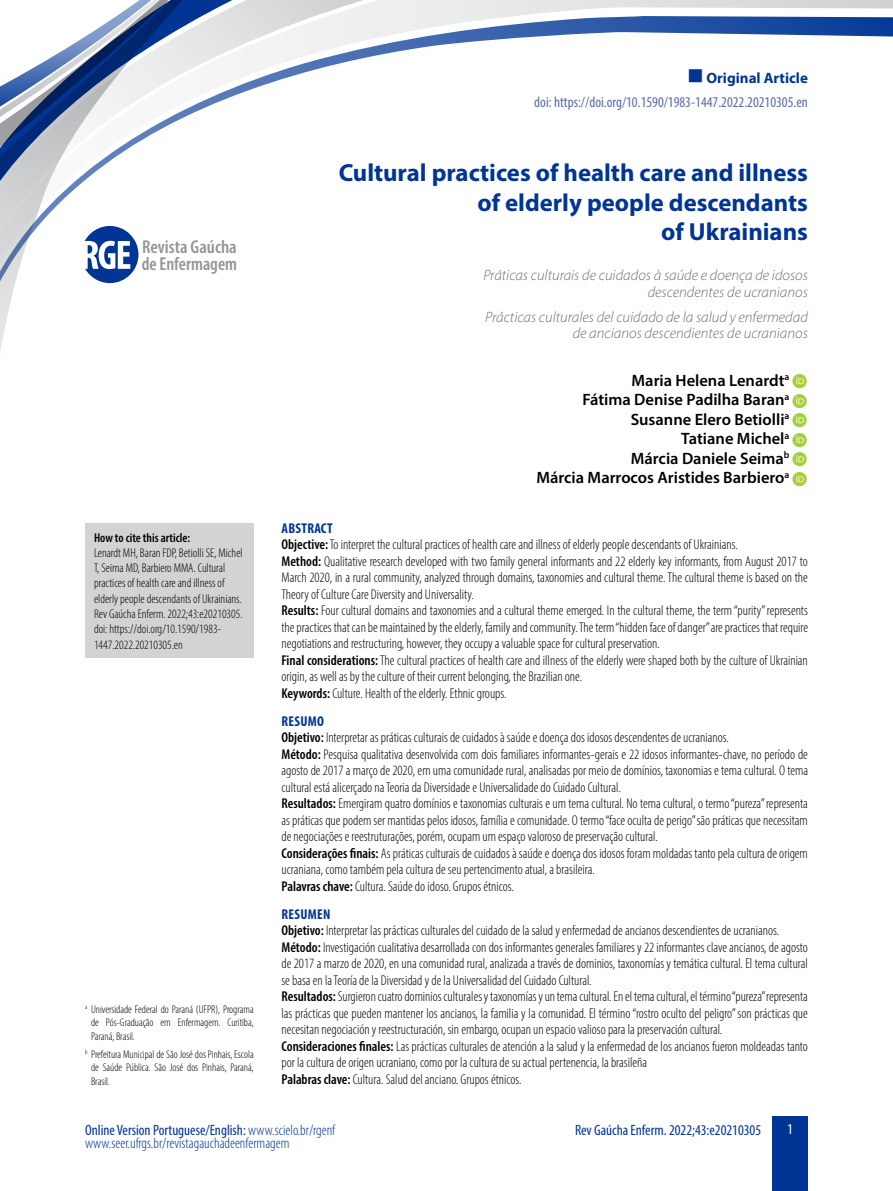
<style>
.page{position:relative;width:893px;height:1191px;background:#fff}
.page>*{position:absolute;margin:0;border:0;box-sizing:border-box;transform-origin:0 0}
.t1{font:700 24.75px/29.7px "Myriad Pro";color:#003595;text-align:right}
.t2{font:600 condensed 18.75px/16.6px "Myriad Pro";color:#939598}
.t3{font:600 16.5px/19.5px "Myriad Pro";color:#000;text-align:right}
.t4{font:italic 300 15px/16.5px "Myriad Pro";color:#6d6e71;text-align:right}
.t5{font:condensed 15px "Myriad Pro";color:#003595}
.t6{font:condensed 15px "Myriad Pro";color:#5a6da7}
.t7{font:300 condensed 15px "Myriad Pro";color:#003595}
.t8{font:700 15px "Myriad Pro";color:#003595}
.t9{font:condensed 15px "Myriad Pro";color:#fff}
.t10{font:300 condensed 14.25px/16.5px "Myriad Pro";color:#000}
.t11{font:300 condensed 12.75px/15.3px "Myriad Pro";color:#000}
.t12{font:600 condensed 12.75px "Myriad Pro";color:#000}
.t13{font:300 condensed 11.25px/13.5px "Myriad Pro";color:#000;text-align:justify}
.s1{font-weight:700;color:#003595}
.s2{font-weight:600}
.s3{font-weight:300}
</style>
<div class="page">
<svg style="left:202px;top:0;width:691px;height:109px"></svg>
<svg style="left:0;top:0;width:202px;height:352px"></svg>
<div style="left:772px;top:1116px;width:36px;height:75px;background:#003595"></div>
<svg style="left:85px;top:226px;width:53px;height:57px"></svg>
<div style="left:85px;top:523px;width:169px;height:134px;background:#d1d3d4"></div>
<svg style="left:689px;top:69px;width:13px;height:14px"></svg>
<p class="t8" style="left:706px;top:68px;width:103px">Original Article</p>
<h2 class="t2" style="left:142px;top:238px;width:97px">Revista Gaúcha de Enfermagem</h2>
<p class="t12" style="left:94px;top:529px;width:98px">How to cite this article:</p>
<p class="t11" style="left:94px;top:545px;width:150px">Lenardt MH, Baran FDP, Betiolli SE, Michel T, Seima MD, Barbiero MMA. Cultural practices of health care and illness of elderly people descendants of Ukrainians.<br>Rev Gaúcha Enferm. 2022;43:e20210305. doi: https://doi.org/10.1590/1983- 1447.2022.20210305.en</p>
<p class="t13" style="left:91px;top:1002px;width:164px;text-indent:-6px"><sup>a</sup> Universidade Federal do Paraná (UFPR), Programa de Pós-Graduação em Enfermagem. Curitiba, Paraná, Brasil.</p>
<p class="t13" style="left:91px;top:1047px;width:164px;text-indent:-6px"><sup>b</sup> Prefeitura Municipal de São José dos Pinhais, Escola de Saúde Pública. São José dos Pinhais, Paraná, Brasil.</p>
<p class="t6" style="left:534px;top:93px;width:275px">doi: https://doi.org/10.1590/1983-1447.2022.20210305.en</p>
<h1 class="t1" style="left:339px;top:157px;width:471px">Cultural practices of health care and illness of elderly people descendants<br>of Ukrainians</h1>
<p class="t4" style="left:483px;top:267px;width:326px">Práticas culturais de cuidados à saúde e doença de idosos descendentes de ucranianos</p>
<p class="t4" style="left:485px;top:308px;width:324px">Prácticas culturales del cuidado de la salud y enfermedad de ancianos descendientes de ucranianos</p>
<p class="t3" style="left:536px;top:370px;width:255px">Maria Helena Lenardt<sup>a<br></sup>Fátima Denise Padilha Baran<sup>a<br></sup>Susanne Elero Betiolli<sup>a<br></sup>Tatiane Michel<sup>a<br></sup>Márcia Daniele Seima<sup>b<br></sup>Márcia Marrocos Aristides Barbiero<sup>a</sup></p>
<p class="t10" style="left:281px;top:520px;width:528px"><span class="s1">ABSTRACT<br></span><span class="s2">Objective:</span> To interpret the cultural practices of health care and illness of elderly people descendants of Ukrainians.<br><span class="s2">Method:</span> Qualitative research developed with two family general informants and 22 elderly key informants, from August 2017 to March 2020, in a rural community, analyzed through domains, taxonomies and cultural theme. The cultural theme is based on the Theory of Culture Care Diversity and Universality.<br><span class="s2">Results:</span> Four cultural domains and taxonomies and a cultural theme emerged. In the cultural theme, the term “purity” represents the practices that can be maintained by the elderly, family and community. The term “hidden face of danger” are practices that require negotiations and restructuring, however, they occupy a valuable space for cultural preservation.<br><span class="s2">Final considerations:</span> The cultural practices of health care and illness of the elderly were shaped both by the culture of Ukrainian origin, as well as by the culture of their current belonging, the Brazilian one.<br><span class="s2">Keywords:</span> Culture. Health of the elderly. Ethnic groups.</p>
<p class="t10" style="left:281px;top:712px;width:528px"><span class="s1">RESUMO<br></span><span class="s2">Objetivo:</span> Interpretar as práticas culturais de cuidados à saúde e doença dos idosos descendentes de ucranianos.<br><span class="s2">Método:</span> Pesquisa qualitativa desenvolvida com dois familiares informantes-gerais e 22 idosos informantes-chave, no período de agosto de 2017 a março de 2020, em uma comunidade rural, analisadas por meio de domínios, taxonomias e tema cultural. O tema cultural está alicerçado na Teoria da Diversidade e Universalidade do Cuidado Cultural.<br><span class="s2">Resultados:</span> Emergiram quatro domínios e taxonomias culturais e um tema cultural. No tema cultural, o termo “pureza” representa as práticas que podem ser mantidas pelos idosos, família e comunidade. O termo “face oculta de perigo” são práticas que necessitam de negociações e reestruturações, porém, ocupam um espaço valoroso de preservação cultural.<br><span class="s2">Considerações finais:</span> As práticas culturais de cuidados à saúde e doença dos idosos foram moldadas tanto pela cultura de origem ucraniana, como também pela cultura de seu pertencimento atual, a brasileira.<br><span class="s2">Palavras chave:</span> Cultura. Saúde do idoso. Grupos étnicos.</p>
<p class="t10" style="left:281px;top:905px;width:528px"><span class="s1">RESUMEN<br></span><span class="s2">Objetivo:</span> Interpretar las prácticas culturales del cuidado de la salud y enfermedad de ancianos descendientes de ucranianos.<br><span class="s2">Método:</span> Investigación cualitativa desarrollada con dos informantes generales familiares y 22 informantes clave ancianos, de agosto de 2017 a marzo de 2020, en una comunidad rural, analizada a través de dominios, taxonomías y temática cultural. El tema cultural se basa en la Teoría de la Diversidad y de la Universalidad del Cuidado Cultural.<br><span class="s2">Resultados:</span> Surgieron cuatro dominios culturales y taxonomías y un tema cultural. En el tema cultural, el término “pureza” representa las prácticas que pueden mantener los ancianos, la familia y la comunidad. El término “rostro oculto del peligro” son prácticas que necesitan negociación y reestructuración, sin embargo, ocupan un espacio valioso para la preservación cultural.<br><span class="s2">Consideraciones finales:</span> Las prácticas culturales de atención a la salud y la enfermedad de los ancianos fueron moldeadas tanto por la cultura de origen ucraniano, como por la cultura de su actual pertenencia, la brasileña<br><span class="s2">Palabras clave:</span> Cultura. Salud del anciano. Grupos étnicos.</p>
<p class="t5" style="left:85px;top:1121px;width:252px">Online Version Portuguese/English: <span class="s3">www.scielo.br/rgenf</span></p>
<p class="t7" style="left:85px;top:1134px;width:206px">www.seer.ufrgs.br/revistagauchadeenfermagem</p>
<p class="t5" style="left:575px;top:1121px;width:188px">Rev Gaúcha Enferm. 2022;43:e20210305</p>
<p class="t9" style="left:787px;top:1120px;width:7px">1</p>
</div>
